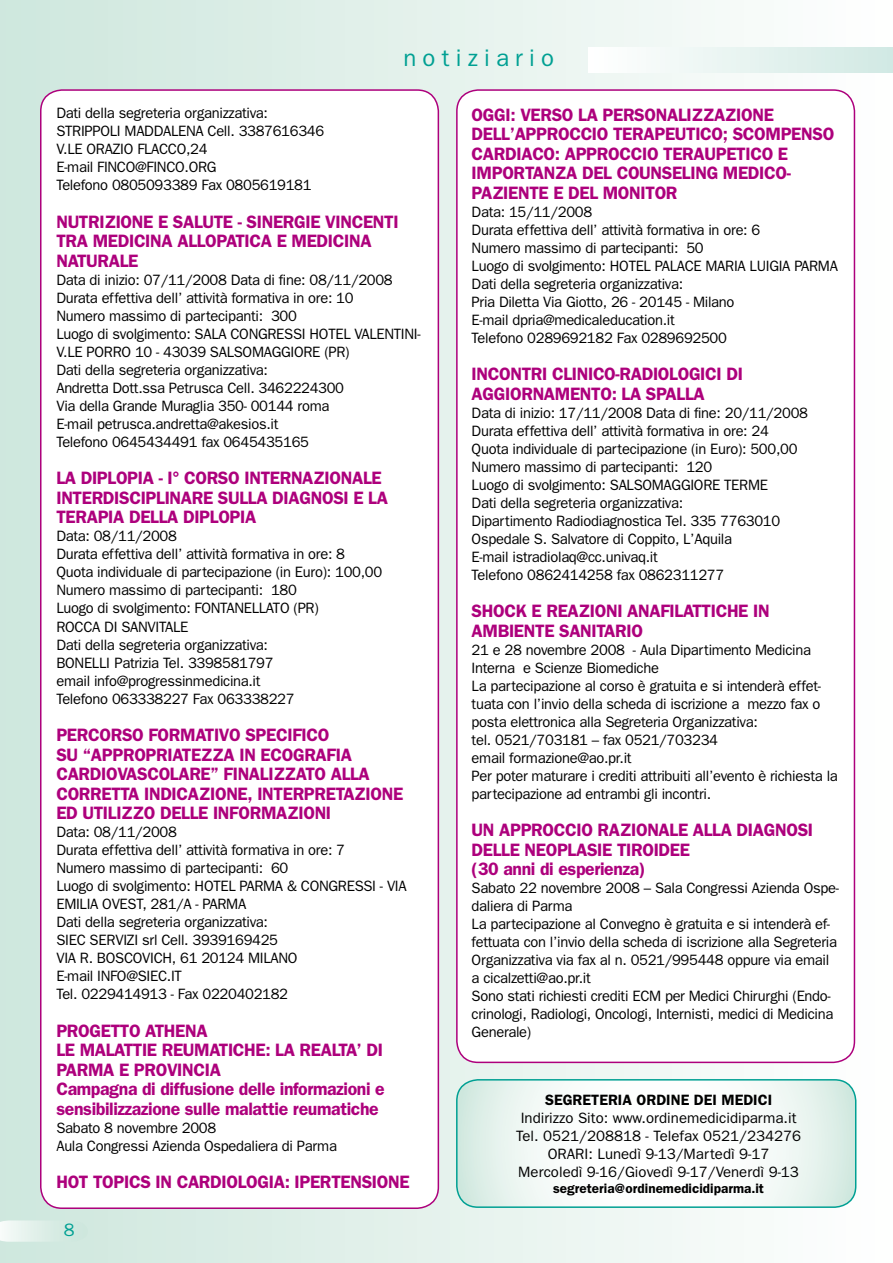
<style>
.page{position:relative;width:893px;height:1263px;background:#fff}
.page>*{position:absolute;margin:0;border:0;box-sizing:border-box;transform-origin:0 0}
.t1{font:24px "Franklin Gothic";letter-spacing:.26em;color:#00a093}
.t2{font:600 18px/19.5px "Franklin Gothic";letter-spacing:-.02em;color:#ad007c}
.t3{font:18px "Franklin Gothic";color:#00a093}
.t4{font:15px/18px "Franklin Gothic";letter-spacing:-.02em;color:#000}
.t5{font:15px/18px "Franklin Gothic";color:#000;text-align:center}
.t6{font:600 15px "Franklin Gothic";color:#000}
.t7{font:600 13.5px "Franklin Gothic";color:#000}
</style>
<div class="page">
<div style="left:0;top:0;width:892px;height:1263px;background:linear-gradient(to right,#cde1da,#fefffe)"></div>
<div style="left:589px;top:48px;width:304px;height:24px;background:linear-gradient(to right,#fff,#d1e9e3)"></div>
<svg style="left:457px;top:1080px;width:399px;height:127px"></svg>
<div style="left:456px;top:1079px;width:400px;height:129px;border:2px solid #00a093;border-radius:21px"></div>
<svg style="left:0;top:1220px;width:88px;height:22px;background:#ddeee8"></svg>
<div style="left:41px;top:90px;width:397px;height:1118px;background:#fff;border-radius:21px"></div>
<div style="left:457px;top:90px;width:397px;height:972px;background:#fff;border-radius:21px"></div>
<div style="left:456px;top:89px;width:399px;height:974px;border:2px solid #ad007c;border-radius:21px"></div>
<h1 class="t1" style="left:403px;top:44px;width:152px">notiziario</h1>
<p class="t4" style="left:56px;top:104px;width:269px">Dati della segreteria organizzativa:<br>STRIPPOLI MADDALENA Cell. 3387616346<br>V.LE ORAZIO FLACCO,24<br>E-mail FINCO@FINCO.ORG<br>Telefono 0805093389 Fax 0805619181</p>
<p class="t2" style="left:56px;top:211px;width:344px">NUTRIZIONE E SALUTE - SINERGIE VINCENTI<br>TRA MEDICINA ALLOPATICA E MEDICINA<br>NATURALE</p>
<p class="t4" style="left:56px;top:271px;width:366px">Data di inizio: 07/11/2008 Data di fine: 08/11/2008<br>Durata effettiva dell’ attività formativa in ore: 10<br>Numero massimo di partecipanti: 300<br>Luogo di svolgimento: SALA CONGRESSI HOTEL VALENTINI-V.LE PORRO 10 - 43039 SALSOMAGGIORE (PR)<br>Dati della segreteria organizzativa:<br>Andretta Dott.ssa Petrusca Cell. 3462224300<br>Via della Grande Muraglia 350- 00144 roma<br>E-mail petrusca.andretta@akesios.it<br>Telefono 0645434491 fax 0645435165</p>
<p class="t2" style="left:56px;top:468px;width:333px">LA DIPLOPIA - I° CORSO INTERNAZIONALE<br>INTERDISCIPLINARE SULLA DIAGNOSI E LA<br>TERAPIA DELLA DIPLOPIA</p>
<p class="t4" style="left:56px;top:527px;width:327px">Data: 08/11/2008<br>Durata effettiva dell’ attività formativa in ore: 8<br>Quota individuale di partecipazione (in Euro): 100,00<br>Numero massimo di partecipanti: 180<br>Luogo di svolgimento: FONTANELLATO (PR)<br>ROCCA DI SANVITALE<br>Dati della segreteria organizzativa:<br>BONELLI Patrizia Tel. 3398581797<br>email info@progressinmedicina.it<br>Telefono 063338227 Fax 063338227</p>
<p class="t2" style="left:56px;top:724px;width:348px">PERCORSO FORMATIVO SPECIFICO<br>SU “APPROPRIATEZZA IN ECOGRAFIA CARDIOVASCOLARE” FINALIZZATO ALLA CORRETTA INDICAZIONE, INTERPRETAZIONE ED UTILIZZO DELLE INFORMAZIONI</p>
<p class="t4" style="left:56px;top:823px;width:352px">Data: 08/11/2008<br>Durata effettiva dell’ attività formativa in ore: 7<br>Numero massimo di partecipanti: 60<br>Luogo di svolgimento: HOTEL PARMA &amp; CONGRESSI - VIA EMILIA OVEST, 281/A - PARMA<br>Dati della segreteria organizzativa:<br>SIEC SERVIZI srl Cell. 3939169425<br>VIA R. BOSCOVICH, 61 20124 MILANO<br>E-mail INFO@SIEC.IT<br>Tel. 0229414913 - Fax 0220402182</p>
<p class="t2" style="left:56px;top:1020px;width:330px">PROGETTO ATHENA<br>LE MALATTIE REUMATICHE: LA REALTA’ DI<br>PARMA E PROVINCIA<br>Campagna di diffusione delle informazioni e sensibilizzazione sulle malattie reumatiche</p>
<p class="t4" style="left:56px;top:1118px;width:282px">Sabato 8 novembre 2008<br>Aula Congressi Azienda Ospedaliera di Parma</p>
<p class="t2" style="left:56px;top:1171px;width:355px">HOT TOPICS IN CARDIOLOGIA: IPERTENSIONE</p>
<p class="t3" style="left:64px;top:1220px;width:12px">8</p>
<p class="t2" style="left:472px;top:104px;width:364px">OGGI: VERSO LA PERSONALIZZAZIONE DELL’APPROCCIO TERAPEUTICO; SCOMPENSO CARDIACO: APPROCCIO TERAUPETICO E IMPORTANZA DEL COUNSELING MEDICO-PAZIENTE E DEL MONITOR</p>
<p class="t4" style="left:472px;top:202px;width:368px">Data: 15/11/2008<br>Durata effettiva dell’ attività formativa in ore: 6<br>Numero massimo di partecipanti: 50<br>Luogo di svolgimento: HOTEL PALACE MARIA LUIGIA PARMA Dati della segreteria organizzativa:<br>Pria Diletta Via Giotto, 26 - 20145 - Milano<br>E-mail dpria@medicaleducation.it<br>Telefono 0289692182 Fax 0289692500</p>
<p class="t2" style="left:472px;top:364px;width:273px">INCONTRI CLINICO-RADIOLOGICI DI<br>AGGIORNAMENTO: LA SPALLA</p>
<p class="t4" style="left:472px;top:403px;width:338px">Data di inizio: 17/11/2008 Data di fine: 20/11/2008<br>Durata effettiva dell’ attività formativa in ore: 24<br>Quota individuale di partecipazione (in Euro): 500,00<br>Numero massimo di partecipanti: 120<br>Luogo di svolgimento: SALSOMAGGIORE TERME<br>Dati della segreteria organizzativa:<br>Dipartimento Radiodiagnostica Tel. 335 7763010<br>Ospedale S. Salvatore di Coppito, L’Aquila<br>E-mail istradiolaq@cc.univaq.it<br>Telefono 0862414258 fax 0862311277</p>
<p class="t2" style="left:472px;top:601px;width:300px">SHOCK E REAZIONI ANAFILATTICHE IN<br>AMBIENTE SANITARIO</p>
<p class="t4" style="left:472px;top:640px;width:368px">21 e 28 novembre 2008 - Aula Dipartimento Medicina Interna e Scienze Biomediche<br>La partecipazione al corso è gratuita e si intenderà effet&shy;tuata con l’invio della scheda di iscrizione a mezzo fax o posta elettronica alla Segreteria Organizzativa:<br>tel. 0521/703181 – fax 0521/703234<br>email formazione@ao.pr.it<br>Per poter maturare i crediti attribuiti all’evento è richiesta la partecipazione ad entrambi gli incontri.</p>
<p class="t2" style="left:472px;top:820px;width:343px">UN APPROCCIO RAZIONALE ALLA DIAGNOSI<br>DELLE NEOPLASIE TIROIDEE<br>(30 anni di esperienza)</p>
<p class="t4" style="left:472px;top:879px;width:369px">Sabato 22 novembre 2008 – Sala Congressi Azienda Ospe&shy;daliera di Parma<br>La partecipazione al Convegno è gratuita e si intenderà ef&shy;fettuata con l’invio della scheda di iscrizione alla Segreteria Organizzativa via fax al n. 0521/995448 oppure via email a cicalzetti@ao.pr.it<br>Sono stati richiesti crediti ECM per Medici Chirurghi (Endo&shy;crinologi, Radiologi, Oncologi, Internisti, medici di Medicina Generale)</p>
<p class="t6" style="left:545px;top:1091px;width:229px">SEGRETERIA ORDINE DEI MEDICI</p>
<p class="t5" style="left:516px;top:1108px;width:286px">Indirizzo Sito: www.ordinemedicidiparma.it Tel. 0521/208818 - Telefax 0521/234276<br>ORARI: Lunedì 9-13/Martedì 9-17<br>Mercoledì 9-16/Giovedì 9-17/Venerdì 9-13</p>
<p class="t7" style="left:553px;top:1180px;width:212px">segreteria@ordinemedicidiparma.it</p>
</div>
